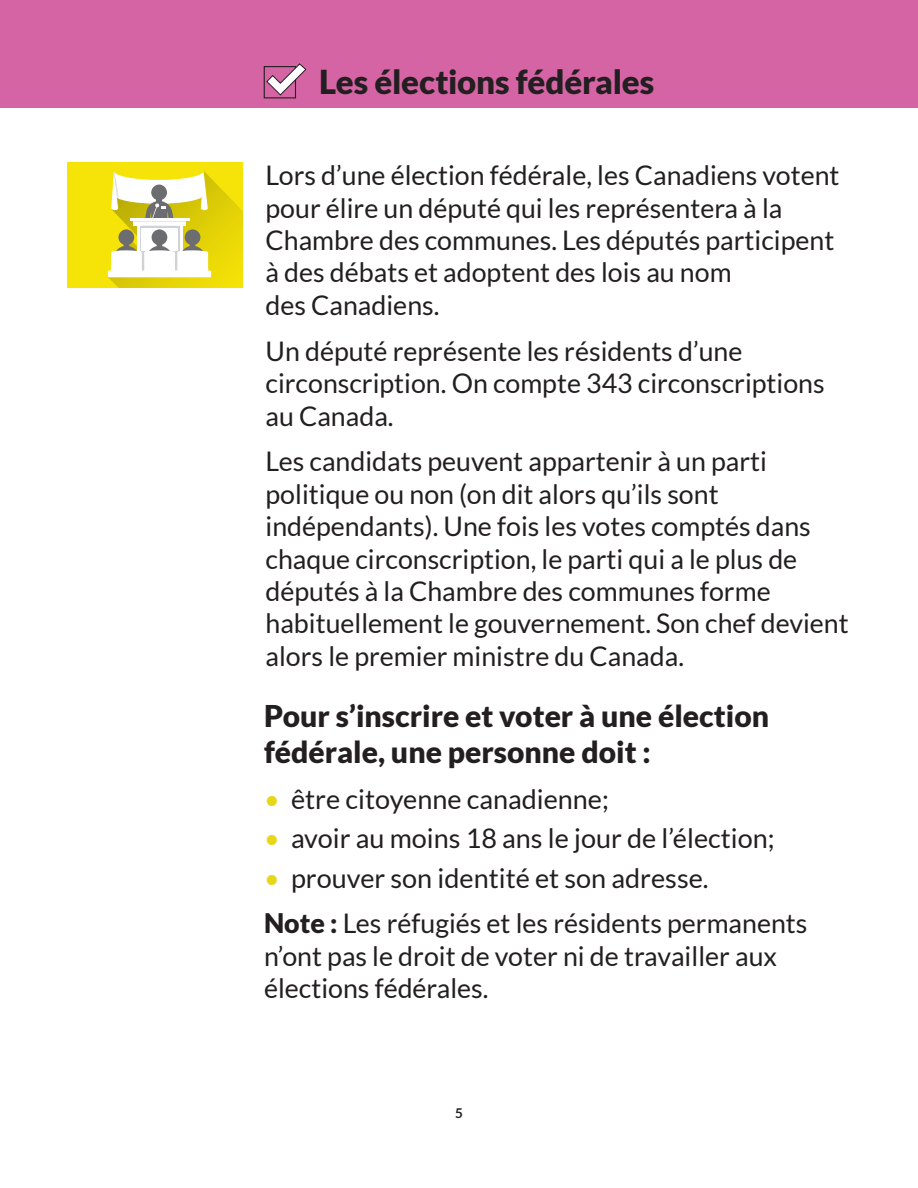
<style>
.page{position:relative;width:918px;height:1188px;background:#fff}
.page>*{position:absolute;margin:0;border:0;box-sizing:border-box;transform-origin:0 0}
.Heading_x{font:900 33px "Lato";letter-spacing:-.01em;color:#231f20}
.H1ggg{font:900 30px/36px "Lato";color:#231f20}
.bullet_text_good{font:27px/32.4px "Lato";color:#231f20}
.bullet_text_good_julie{font:27px/32.4px "Lato";color:#231f20}
.t1{font:700 13.5px "Lato";color:#231f20}
.s1{color:#e6d719}
.s2{font-weight:900}
</style>
<div class="page">
<div style="left:68px;top:162px;width:175px;height:126px;background:#f6e308"></div>
<svg style="left:107px;top:171px;width:136px;height:117px"></svg>
<div style="left:108px;top:271px;width:103px;height:6px;background:#fff"></div>
<div style="left:0;top:0;width:918px;height:108px;background:#d564a5"></div>
<div style="left:264px;top:66px;width:32px;height:32px;border:1px solid #231f20"></div>
<svg style="left:266px;top:63px;width:41px;height:33px"></svg>
<p class="Heading_x" style="left:319px;top:63px;width:337px">Les élections fédérales</p>
<p class="bullet_text_good" style="left:266px;top:159px;width:575px">Lors d’une élection fédérale, les Canadiens votent pour élire un député qui les représentera à la Chambre des communes. Les députés participent à des débats et adoptent des lois au nom<br>des Canadiens.</p>
<p class="bullet_text_good" style="left:266px;top:335px;width:561px">Un député représente les résidents d’une circonscription. On compte 343 circonscriptions au Canada.</p>
<p class="bullet_text_good" style="left:266px;top:445px;width:585px">Les candidats peuvent appartenir à un parti politique ou non (on dit alors qu’ils sont indépendants). Une fois les votes comptés dans chaque circonscription, le parti qui a le plus de députés à la Chambre des communes forme habituellement le gouvernement. Son chef devient alors le premier ministre du Canada.</p>
<p class="H1ggg" style="left:264px;top:698px;width:507px">Pour s’inscrire et voter à une élection fédérale, une personne doit :</p>
<p class="bullet_text_good" style="left:264px;top:783px;width:346px"><span class="s1">•</span> être citoyenne canadienne;</p>
<p class="bullet_text_good" style="left:264px;top:822px;width:512px"><span class="s1">•</span> avoir au moins 18 ans le jour de l’élection;</p>
<p class="bullet_text_good" style="left:264px;top:861px;width:446px"><span class="s1">•</span> prouver son identité et son adresse.</p>
<p class="bullet_text_good_julie" style="left:264px;top:907px;width:545px"><span class="s2">Note :</span> Les réfugiés et les résidents permanents n’ont pas le droit de voter ni de travailler aux élections fédérales.</p>
<p class="t1" style="left:455px;top:1105px;width:9px">5</p>
</div>
